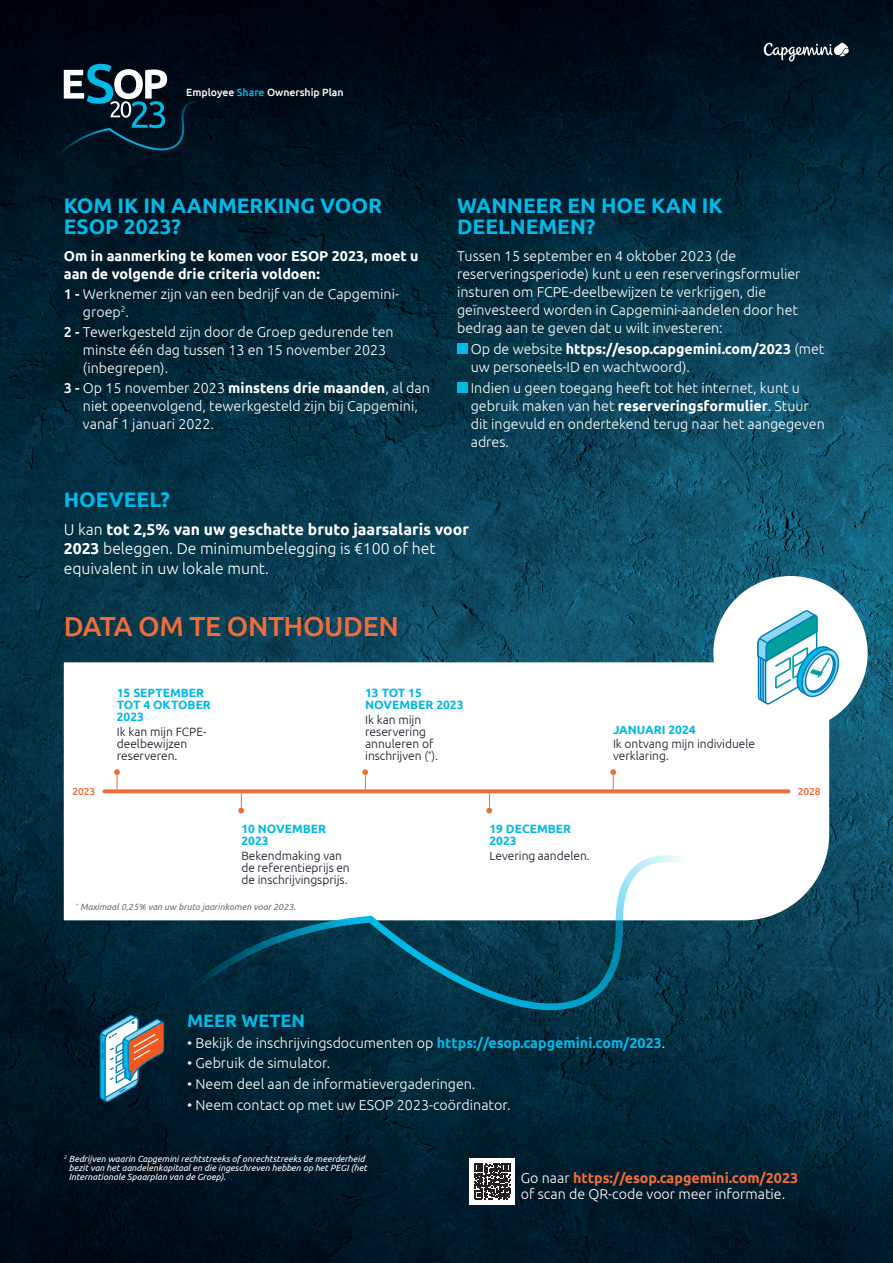
<style>
.page{position:relative;width:893px;height:1263px;background:#fff}
.page>*{position:absolute;margin:0;border:0;box-sizing:border-box;transform-origin:0 0}
.t1{font:500 27.6px "Ubuntu";letter-spacing:-.015em;color:#f26b3a}
.t2{font:700 21px/21px "Ubuntu";color:#00b9e7}
.t3{font:700 18px "Ubuntu";color:#00b9e7}
.t4{font:300 15.75px/19.5px "Ubuntu";color:#fff}
.t5{font:300 14.25px/18px "Ubuntu";color:#fff}
.t6{font:700 14.25px/18px "Ubuntu";color:#fff}
.t7{font:300 12px/12px "Ubuntu";color:#121423}
.t8{font:700 12px/12px "Ubuntu";color:#00b9e7}
.t9{font:500 10.5px "Ubuntu";color:#fff}
.t10{font:500 10.05px "Ubuntu";color:#f26b3a}
.t11{font:italic 9px/9px "Ubuntu";color:#fff}
.t12{font:italic 9px "Ubuntu";color:#6c6d70}
.s1{color:#00b9e7}
.s2{font-weight:500}
.s3{font-weight:700}
.s4{font-weight:700;color:#00b9e7}
.s5{font-weight:700;color:#f26b3a}
</style>
<div class="page">
<img style="left:0;top:0;width:893px;height:1263px">
<svg style="left:64px;top:662px;width:765px;height:258px"></svg>
<div style="left:713px;top:576px;width:155px;height:154px;background:#fff;border-radius:50%"></div>
<svg style="left:104px;top:789px;width:684px;height:4px;background:#f27649"></svg>
<svg style="left:114px;top:769px;width:6px;height:20px"></svg>
<svg style="left:238px;top:793px;width:6px;height:20px"></svg>
<svg style="left:362px;top:769px;width:6px;height:20px"></svg>
<svg style="left:486px;top:793px;width:6px;height:20px"></svg>
<svg style="left:610px;top:769px;width:6px;height:20px"></svg>
<svg style="left:757px;top:610px;width:82px;height:94px"></svg>
<svg style="left:100px;top:1014px;width:64px;height:88px"></svg>
<svg style="left:48px;top:64px;width:147px;height:103px;background:#162f3e"></svg>
<div style="left:469px;top:1158px;width:46px;height:46px;background:#fff"></div>
<svg style="left:474px;top:1163px;width:36px;height:36px"></svg>
<svg style="left:153px;top:856px;width:504px;height:170px"></svg>
<svg style="left:764px;top:43px;width:85px;height:18px"></svg>
<div style="left:457px;top:344px;width:10px;height:10px;background:#00b9e7"></div>
<div style="left:457px;top:383px;width:10px;height:10px;background:#00b9e7"></div>
<p class="t9" style="left:186px;top:86px;width:159px">Employee <span class="s1">Share</span> Ownership Plan</p>
<p class="t2" style="left:64px;top:195px;width:320px">KOM IK IN AANMERKING VOOR<br>ESOP 2023?</p>
<p class="t6" style="left:64px;top:247px;width:356px">Om in aanmerking te komen voor ESOP 2023, moet u aan de volgende drie criteria voldoen:</p>
<p class="t5" style="left:83px;top:285px;width:318px;text-indent:-19px"><span class="s2">1 -</span> Werknemer zijn van een bedrijf van de Capgemini&shy;groep<sup>2</sup>.</p>
<p class="t5" style="left:83px;top:323px;width:312px;text-indent:-19px"><span class="s2">2 -</span> Tewerkgesteld zijn door de Groep gedurende ten minste één dag tussen 13 en 15 november 2023 (inbegrepen).</p>
<p class="t5" style="left:83px;top:379px;width:348px;text-indent:-19px"><span class="s2">3 -</span> Op 15 november 2023 <span class="s3">minstens drie maanden</span>, al dan niet opeenvolgend, tewerkgesteld zijn bij Capgemini, vanaf 1 januari 2022.</p>
<p class="t2" style="left:457px;top:195px;width:267px">WANNEER EN HOE KAN IK<br>DEELNEMEN?</p>
<p class="t5" style="left:457px;top:246px;width:345px">Tussen 15 september en 4 oktober 2023 (de reserveringsperiode) kunt u een reserveringsformulier insturen om FCPE-deelbewijzen te verkrijgen, die geïnvesteerd worden in Capgemini-aandelen door het bedrag aan te geven dat u wilt investeren:</p>
<p class="t5" style="left:471px;top:339px;width:355px">Op de website <span class="s3">https://esop.capgemini.com/2023</span> (met uw personeels-ID en wachtwoord).</p>
<p class="t5" style="left:471px;top:378px;width:356px">Indien u geen toegang heeft tot het internet, kunt u gebruik maken van het <span class="s3">reserveringsformulier</span>. Stuur dit ingevuld en ondertekend terug naar het aangegeven adres.</p>
<p class="t2" style="left:64px;top:488px;width:108px">HOEVEEL?</p>
<p class="t4" style="left:64px;top:519px;width:407px">U kan <span class="s3">tot 2,5% van uw geschatte bruto jaarsalaris voor<br>2023</span> beleggen. De minimumbelegging is €100 of het equivalent in uw lokale munt.</p>
<p class="t1" style="left:64px;top:609px;width:337px">DATA OM TE ONTHOUDEN</p>
<p class="t8" style="left:117px;top:687px;width:96px">15 SEPTEMBER<br>TOT 4 OKTOBER<br>2023</p>
<p class="t7" style="left:117px;top:725px;width:91px">Ik kan mijn FCPE&shy;deelbewijzen reserveren.</p>
<p class="t8" style="left:365px;top:686px;width:100px">13 TOT 15<br>NOVEMBER 2023</p>
<p class="t7" style="left:365px;top:713px;width:74px">Ik kan mijn reservering annuleren of inschrijven (<sup>*</sup>).</p>
<p class="t8" style="left:613px;top:723px;width:84px">JANUARI 2024</p>
<p class="t7" style="left:613px;top:738px;width:144px">Ik ontvang mijn individuele verklaring.</p>
<p class="t10" style="left:72px;top:785px;width:24px">2023</p>
<p class="t10" style="left:798px;top:785px;width:24px">2028</p>
<p class="t8" style="left:241px;top:823px;width:86px">10 NOVEMBER<br>2023</p>
<p class="t7" style="left:241px;top:850px;width:110px">Bekendmaking van de referentieprijs en de inschrijvingsprijs.</p>
<p class="t12" style="left:76px;top:901px;width:222px"><sup>*</sup> Maximaal 0,25% van uw bruto jaarinkomen voor 2023.</p>
<p class="t8" style="left:489px;top:823px;width:83px">19 DECEMBER<br>2023</p>
<p class="t7" style="left:489px;top:850px;width:102px">Levering aandelen.</p>
<p class="t3" style="left:187px;top:1010px;width:119px">MEER WETEN</p>
<p class="t5" style="left:187px;top:1033px;width:480px">• Bekijk de inschrijvingsdocumenten op <span class="s4">https://esop.capgemini.com/2023</span>.</p>
<p class="t5" style="left:187px;top:1054px;width:145px">• Gebruik de simulator.</p>
<p class="t5" style="left:187px;top:1075px;width:290px">• Neem deel aan de informatievergaderingen.</p>
<p class="t5" style="left:187px;top:1095px;width:325px">• Neem contact op met uw ESOP 2023-coördinator.</p>
<p class="t11" style="left:69px;top:1154px;width:299px;text-indent:-5px"><sup>2</sup> Bedrijven waarin Capgemini rechtstreeks of onrechtstreeks de meerderheid bezit van het aandelenkapitaal en die ingeschreven hebben op het PEGI (het<br>Internationale Spaarplan van de Groep).</p>
<p class="t5" style="left:521px;top:1169px;width:279px;line-height:16.5px">Go naar <span class="s5">https://esop.capgemini.com/2023 </span>of scan de QR-code voor meer informatie.</p>
</div>
